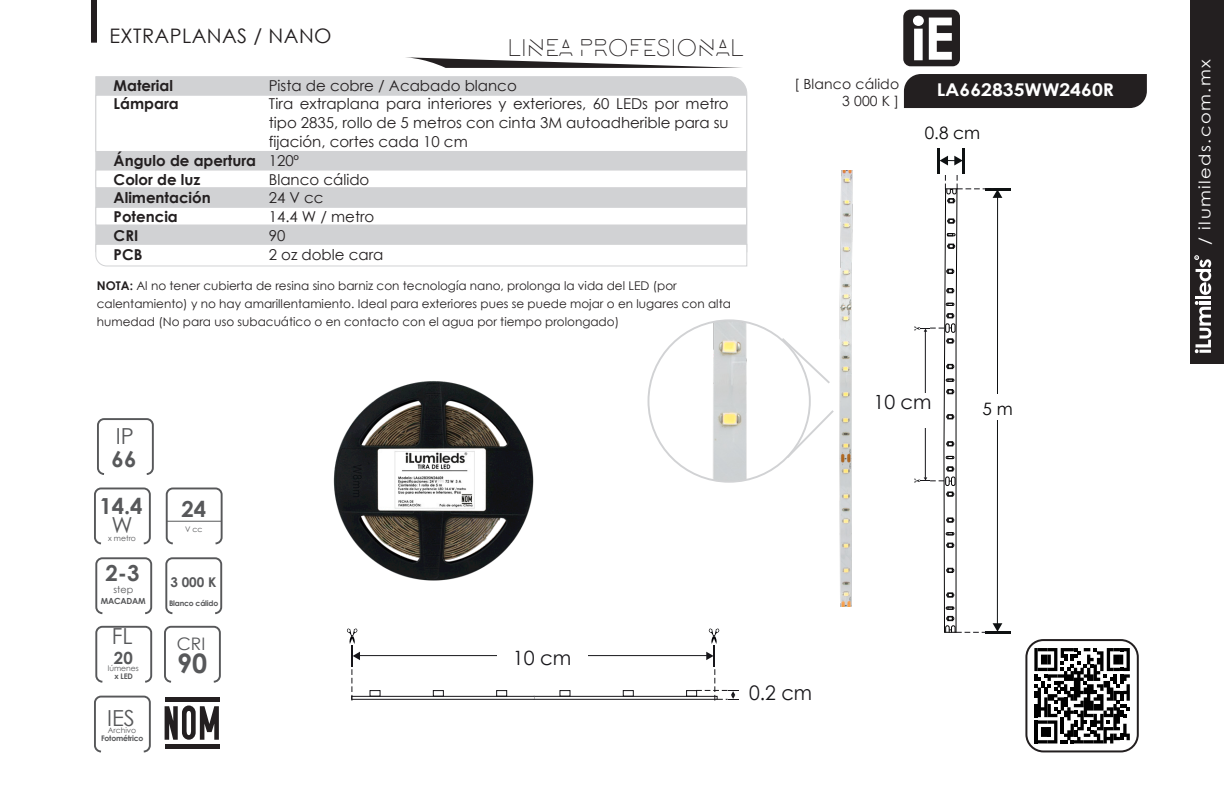
<style>
.page{position:relative;width:1224px;height:792px;background:#fff}
.page>*{position:absolute;margin:0;border:0;box-sizing:border-box;transform-origin:0 0}
.t1{font:700 26.8px "Century Gothic";color:#57585a}
.t2{font:24px "Lombok";color:#231f20}
.t3{font:700 22px "Century Gothic";color:#57585a}
.t4{font:22px "Century Gothic";color:#57585a}
.t5{font:20.2px "Century Gothic";color:#17161a;scale:.96 1}
.t6{font:20px "Century Gothic";letter-spacing:.02em;color:#231f20}
.t7{font:19.8px "Century Gothic";color:#17161a}
.t8{font:19.6px "Century Gothic";color:#17161a}
.t9{font:700 17.6px "Century Gothic";color:#fff;scale:1.1 1}
.t10{font:17.2px "Century Gothic";color:#57585a}
.t11{font:17px "Century Gothic";color:#090809}
.t12{font:700 16.8px "Century Gothic";color:#57585a}
.t13{font:16px "Century Gothic";letter-spacing:.08em;color:#fff;scale:1.12 1}
.t14{font:15px/18.8px "Century Gothic";color:#231f20;text-align:justify}
.t15{font:700 15px "Century Gothic";color:#231f20}
.t16{font:14px "Century Gothic";letter-spacing:.01em;color:#231f20}
.t17{font:700 13.4px "Century Gothic";color:#57585a}
.t18{font:12px/18px "Century Gothic";color:#231f20}
.t19{font:9.6px "Century Gothic";color:#57585a}
.t20{font:700 8.4px "Century Gothic";letter-spacing:-.025em;color:#57585a}
.t21{font:700 7.6px "Century Gothic";letter-spacing:-.025em;color:#57585a}
.t22{font:7.6px "Century Gothic";color:#57585a}
.s1{font-weight:700}
</style>
<div class="page">
<div style="left:1190px;top:0;width:34px;height:364px;background:#231f20"></div>
<hr style="left:1196px;top:296px;width:15px;height:3px;background:#fff">
<svg style="left:1195px;top:301px;width:16px;height:52px"></svg>
<svg style="left:1195px;top:255px;width:16px;height:40px"></svg>
<div style="left:903px;top:10px;width:57px;height:56px;background:#231f20;border-radius:7px"></div>
<svg style="left:913px;top:16px;width:39px;height:44px"></svg>
<div style="left:91px;top:0;width:6px;height:43px;background:#231f20"></div>
<div style="left:1025px;top:639px;width:114px;height:113px;border:2px solid #231f20;border-radius:17px"></div>
<div style="left:94px;top:488px;width:57px;height:56px;border:2px solid #57585a;border-radius:6px"></div>
<div style="left:95px;top:626px;width:57px;height:57px;border:2px solid #57585a;border-radius:6px"></div>
<div style="left:165px;top:557px;width:57px;height:57px;border:2px solid #57585a;border-radius:6px"></div>
<div style="left:97px;top:418px;width:57px;height:57px;border:2px solid #57585a;border-radius:6px"></div>
<hr style="left:167px;top:521px;width:55px;height:1px;background:#57585a">
<div style="left:166px;top:488px;width:57px;height:56px;border:2px solid #57585a;border-radius:6px"></div>
<div style="left:95px;top:557px;width:57px;height:57px;border:2px solid #57585a;border-radius:6px"></div>
<div style="left:164px;top:626px;width:57px;height:57px;border:2px solid #57585a;border-radius:6px"></div>
<div style="left:94px;top:696px;width:57px;height:56px;border:2px solid #57585a;border-radius:6px"></div>
<div style="left:165px;top:697px;width:54px;height:5px;background:#231f20"></div>
<div style="left:165px;top:744px;width:54px;height:5px;background:#231f20"></div>
<svg style="left:165px;top:706px;width:54px;height:34px"></svg>
<img style="left:839px;top:170px;width:14px;height:437px">
<img style="left:648px;top:320px;width:162px;height:162px;border-radius:81px">
<svg style="left:780px;top:337px;width:50px;height:49px"></svg>
<svg style="left:785px;top:408px;width:49px;height:52px"></svg>
<img style="left:333px;top:381px;width:201px;height:200px">
<svg style="left:1034px;top:648px;width:96px;height:95px"></svg>
<hr style="left:986px;top:188px;width:25px;height:2px;background:#0e1112">
<hr style="left:986px;top:632px;width:25px;height:2px;background:#0e1112">
<hr style="left:938px;top:148px;width:2px;height:25px;background:#0e1112">
<svg style="left:940px;top:156px;width:23px;height:9px"></svg>
<hr style="left:963px;top:148px;width:2px;height:25px;background:#0e1112">
<svg style="left:914px;top:173px;width:88px;height:460px"></svg>
<div style="left:534px;top:696px;width:184px;height:4px;border:1px solid #17161a"></div>
<div style="left:560px;top:690px;width:10px;height:7px;border:1px solid #17161a"></div>
<div style="left:623px;top:690px;width:11px;height:7px;border:1px solid #17161a"></div>
<div style="left:686px;top:690px;width:11px;height:7px;border:1px solid #17161a"></div>
<svg style="left:351px;top:696px;width:184px;height:4px"></svg>
<div style="left:370px;top:690px;width:10px;height:7px;border:1px solid #17161a"></div>
<div style="left:433px;top:690px;width:11px;height:7px;border:1px solid #17161a"></div>
<div style="left:496px;top:690px;width:11px;height:7px;border:1px solid #17161a"></div>
<hr style="left:359px;top:655px;width:351px;height:1px;background:#17161a">
<svg style="left:353px;top:652px;width:7px;height:8px"></svg>
<hr style="left:351px;top:645px;width:2px;height:22px;background:#17161a">
<svg style="left:706px;top:652px;width:7px;height:8px"></svg>
<hr style="left:713px;top:645px;width:2px;height:22px;background:#17161a">
<svg style="left:352px;top:669px;width:1px;height:32px"></svg>
<svg style="left:696px;top:669px;width:43px;height:32px"></svg>
<div style="left:497px;top:646px;width:91px;height:35px;background:#fff"></div>
<svg style="left:347px;top:628px;width:11px;height:16px"></svg>
<svg style="left:709px;top:628px;width:10px;height:16px"></svg>
<div style="left:904px;top:74px;width:243px;height:34px;background:#231f20"></div>
<svg style="left:406px;top:57px;width:336px;height:11px"></svg>
<div style="left:95px;top:76px;width:653px;height:167px;background:#d1d2d4"></div>
<div style="left:95px;top:95px;width:652px;height:57px;background:#fff;border:1px solid #d1d2d4"></div>
<div style="left:95px;top:170px;width:652px;height:18px;background:#fff;border:1px solid #d1d2d4"></div>
<div style="left:95px;top:207px;width:652px;height:19px;background:#fff;border:1px solid #d1d2d4"></div>
<svg style="left:95px;top:243px;width:653px;height:24px"></svg>
<p class="t6" style="left:109px;top:23px;width:224px">EXTRAPLANAS / NANO</p>
<p class="t2" style="left:507px;top:36px;width:238px">LINEA PROFESIONAL</p>
<p class="t15" style="left:114px;top:76px;width:61px">Material</p>
<p class="t15" style="left:114px;top:95px;width:67px">Lámpara</p>
<p class="t15" style="left:114px;top:151px;width:144px">Ángulo de apertura</p>
<p class="t15" style="left:114px;top:170px;width:88px">Color de luz</p>
<p class="t15" style="left:114px;top:189px;width:99px">Alimentación</p>
<p class="t15" style="left:114px;top:207px;width:66px">Potencia</p>
<p class="t15" style="left:114px;top:226px;width:26px">CRI</p>
<p class="t15" style="left:114px;top:245px;width:30px">PCB</p>
<p class="t14" style="left:269px;top:76px;width:250px">Pista de cobre / Acabado blanco</p>
<p class="t14" style="left:269px;top:94px;width:462px">Tira extraplana para interiores y exteriores, 60 LEDs por metro tipo 2835, rollo de 5 metros con cinta 3M autoadherible para su fijación, cortes cada 10 cm</p>
<p class="t14" style="left:269px;top:151px;width:32px">120º</p>
<p class="t14" style="left:269px;top:170px;width:102px">Blanco cálido</p>
<p class="t14" style="left:269px;top:188px;width:56px">24 V cc</p>
<p class="t14" style="left:269px;top:207px;width:107px">14.4 W / metro</p>
<p class="t14" style="left:269px;top:226px;width:18px">90</p>
<p class="t14" style="left:269px;top:245px;width:116px">2 oz doble cara</p>
<p class="t18" style="left:97px;top:277px;width:636px"><span class="s1">NOTA:</span> Al no tener cubierta de resina sino barniz con tecnología nano, prolonga la vida del LED (por calentamiento) y no hay amarillentamiento. Ideal para exteriores pues se puede mojar o en lugares con alta humedad (No para uso subacuático o en contacto con el agua por tiempo prolongado)</p>
<p class="t4" style="left:116px;top:423px;width:20px">IP</p>
<p class="t3" style="left:112px;top:445px;width:26px">66</p>
<p class="t3" style="left:99px;top:492px;width:45px">14.4</p>
<p class="t22" style="left:108px;top:533px;width:29px">x metro</p>
<p class="t4" style="left:111px;top:512px;width:23px">W</p>
<p class="t3" style="left:105px;top:560px;width:36px">2-3</p>
<p class="t19" style="left:114px;top:584px;width:21px">step</p>
<p class="t20" style="left:101px;top:596px;width:46px">MACADAM</p>
<p class="t4" style="left:112px;top:623px;width:22px">FL</p>
<p class="t12" style="left:114px;top:647px;width:20px">20</p>
<p class="t22" style="left:108px;top:664px;width:33px">lúmenes</p>
<p class="t21" style="left:114px;top:671px;width:20px">x LED</p>
<p class="t3" style="left:181px;top:495px;width:26px">24</p>
<p class="t22" style="left:185px;top:525px;width:19px">V cc</p>
<p class="t17" style="left:170px;top:574px;width:47px">3 000 K</p>
<p class="t21" style="left:169px;top:599px;width:51px">Blanco cálido</p>
<p class="t10" style="left:177px;top:633px;width:30px">CRI</p>
<p class="t1" style="left:177px;top:646px;width:32px">90</p>
<p class="t7" style="left:513px;top:646px;width:60px">10 cm</p>
<p class="t16" style="left:794px;top:75px;width:106px">[ Blanco cálido</p>
<p class="t16" style="left:842px;top:93px;width:58px">3 000 K ]</p>
<p class="t9" style="left:937px;top:79px;width:163px">LA662835WW2460R</p>
<p class="t11" style="left:925px;top:122px;width:57px">0.8 cm</p>
<p class="t8" style="left:874px;top:390px;width:60px">10 cm</p>
<p class="t11" style="left:983px;top:399px;width:32px">5 m</p>
<p class="t4" style="left:107px;top:704px;width:29px">IES</p>
<p class="t22" style="left:108px;top:726px;width:30px">Archivo</p>
<p class="t21" style="left:101px;top:733px;width:44px">Fotométrico</p>
<p class="t5" style="left:749px;top:681px;width:67px">0.2 cm</p>
<h3 class="t13" style="left:1195px;top:245px;width:167px;rotate:-90deg">/ ilumileds.com.mx</h3>
</div>
